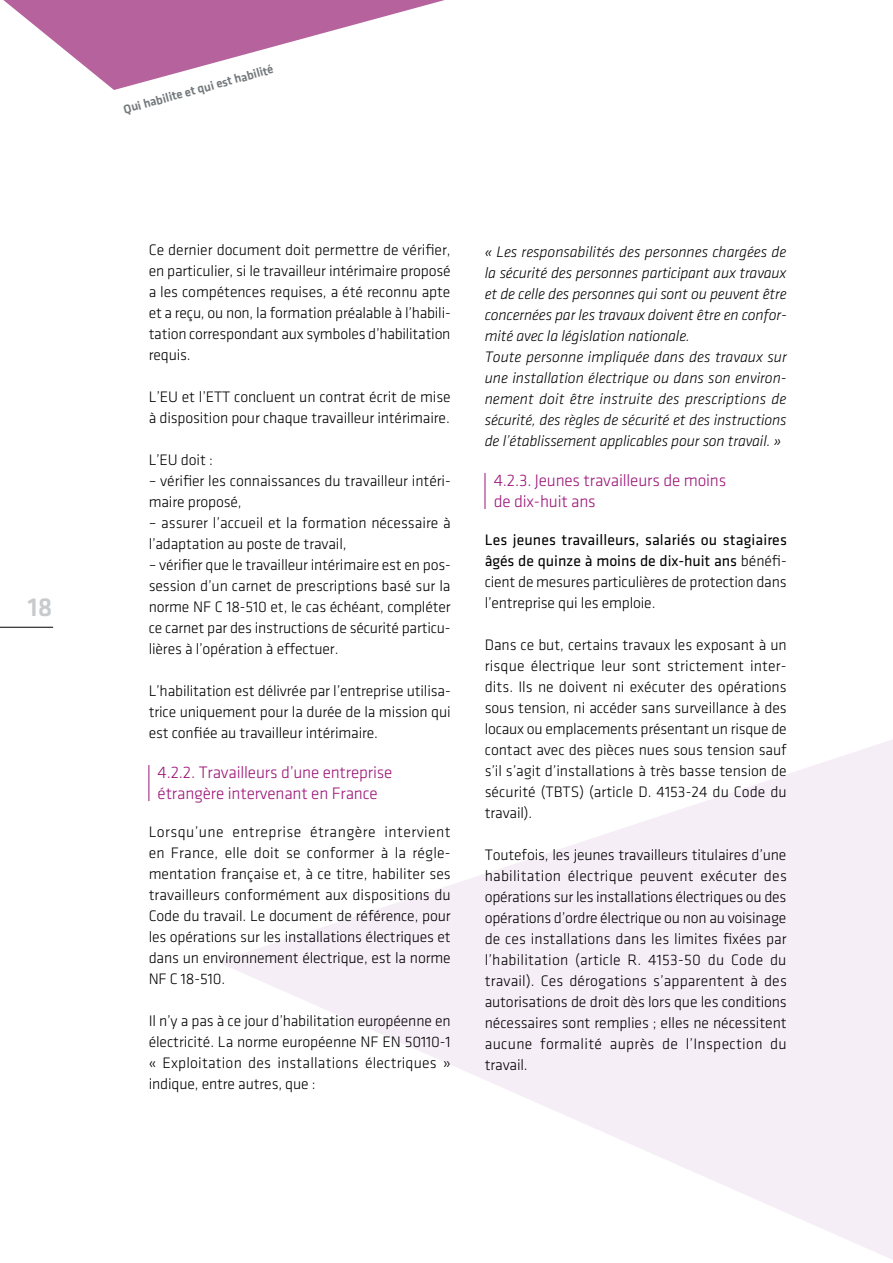
<style>
.page{position:relative;width:893px;height:1263px;background:#fff}
.page>*{position:absolute;margin:0;border:0;box-sizing:border-box;transform-origin:0 0}
.t1{font:500 27px "Klavika";color:#c7cbce}
.t2{font:300 17.25px/21px "Klavika";letter-spacing:-.01em;color:#9b1477}
.t3{font:300 15.75px/21px "Klavika";letter-spacing:-.01em;color:#000;text-align:justify}
.t4{font:italic 300 15.75px/21px "Klavika";letter-spacing:-.01em;color:#000}
.t5{font:500 12.75px "Klavika";color:#71777a}
.s1{font-weight:400}
</style>
<div class="page">
<svg style="left:218px;top:740px;width:675px;height:520px;fill:#faf6fa"></svg>
<hr style="left:0;top:627px;width:53px;height:1px;background:#000">
<hr style="left:149px;top:765px;width:1px;height:36px;background:#9b1477">
<svg style="left:3px;top:0;width:442px;height:90px"></svg>
<hr style="left:485px;top:473px;width:1px;height:36px;background:#9b1477">
<h1 class="t1" style="left:27px;top:592px;width:27px">18</h1>
<p class="t5" style="left:122px;top:102px;width:156px;rotate:-15deg">Qui habilite et qui est habilité</p>
<p class="t3" style="left:149px;top:240px;width:304px">Ce dernier document doit permettre de vérifier, en particulier, si le travailleur intérimaire proposé a les compétences requises, a été reconnu apte et a reçu, ou non, la formation préalable à l’habili&shy;tation correspondant aux symboles d’habilitation requis.</p>
<p class="t3" style="left:149px;top:386px;width:304px">L’EU et l’ETT concluent un contrat écrit de mise à disposition pour chaque travailleur intérimaire.</p>
<p class="t3" style="left:149px;top:449px;width:66px">L’EU doit :</p>
<p class="t3" style="left:149px;top:470px;width:304px">– vérifier les connaissances du travailleur intéri&shy;maire proposé,</p>
<p class="t3" style="left:149px;top:512px;width:304px">– assurer l’accueil et la formation nécessaire à l’adaptation au poste de travail,</p>
<p class="t3" style="left:149px;top:554px;width:304px">– vérifier que le travailleur intérimaire est en pos&shy;session d’un carnet de prescriptions basé sur la norme NF C 18-510 et, le cas échéant, compléter ce carnet par des instructions de sécurité particu&shy;lières à l’opération à effectuer.</p>
<p class="t3" style="left:149px;top:680px;width:304px">L’habilitation est délivrée par l’entreprise utilisa&shy;trice uniquement pour la durée de la mission qui est confiée au travailleur intérimaire.</p>
<p class="t2" style="left:158px;top:762px;width:236px">4.2.2. Travailleurs d’une entreprise étrangère intervenant en France</p>
<p class="t3" style="left:149px;top:822px;width:304px">Lorsqu’une entreprise étrangère intervient en France, elle doit se conformer à la régle&shy;mentation française et, à ce titre, habiliter ses travailleurs conformément aux dispositions du Code du travail. Le document de référence, pour les opérations sur les installations électriques et dans un environnement électrique, est la norme NF C 18-510.</p>
<p class="t3" style="left:149px;top:1011px;width:304px">Il n’y a pas à ce jour d’habilitation européenne en électricité. La norme européenne NF EN 50110-1 « Exploitation des installations électriques » indique, entre autres, que :</p>
<p class="t4" style="left:485px;top:241px;width:304px">« Les responsabilités des personnes chargées de la sécurité des personnes participant aux travaux et de celle des personnes qui sont ou peuvent être concernées par les travaux doivent être en confor&shy;mité avec la législation nationale.<br>Toute personne impliquée dans des travaux sur une installation électrique ou dans son environ&shy;nement doit être instruite des prescriptions de sécurité, des règles de sécurité et des instructions de l’établissement applicables pour son travail. »</p>
<p class="t2" style="left:494px;top:470px;width:234px">4.2.3. Jeunes travailleurs de moins de dix-huit ans</p>
<p class="t3" style="left:485px;top:530px;width:304px"><span class="s1">Les jeunes travailleurs, salariés ou stagiaires âgés de quinze à moins de dix-huit ans</span> bénéfi&shy;cient de mesures particulières de protection dans l’entreprise qui les emploie.</p>
<p class="t3" style="left:485px;top:635px;width:304px">Dans ce but, certains travaux les exposant à un risque électrique leur sont strictement inter&shy;dits. Ils ne doivent ni exécuter des opérations sous tension, ni accéder sans surveillance à des locaux ou emplacements présentant un risque de contact avec des pièces nues sous tension sauf s’il s’agit d’installations à très basse tension de sécurité (TBTS) (article D. 4153-24 du Code du travail).</p>
<p class="t3" style="left:485px;top:844px;width:304px">Toutefois, les jeunes travailleurs titulaires d’une habilitation électrique peuvent exécuter des opérations sur les installations électriques ou des opérations d’ordre électrique ou non au voisinage de ces installations dans les limites fixées par l’habilitation (article R. 4153-50 du Code du travail). Ces dérogations s’apparentent à des autorisations de droit dès lors que les conditions nécessaires sont remplies ; elles ne nécessitent aucune formalité auprès de l’Inspection du travail.</p>
</div>
